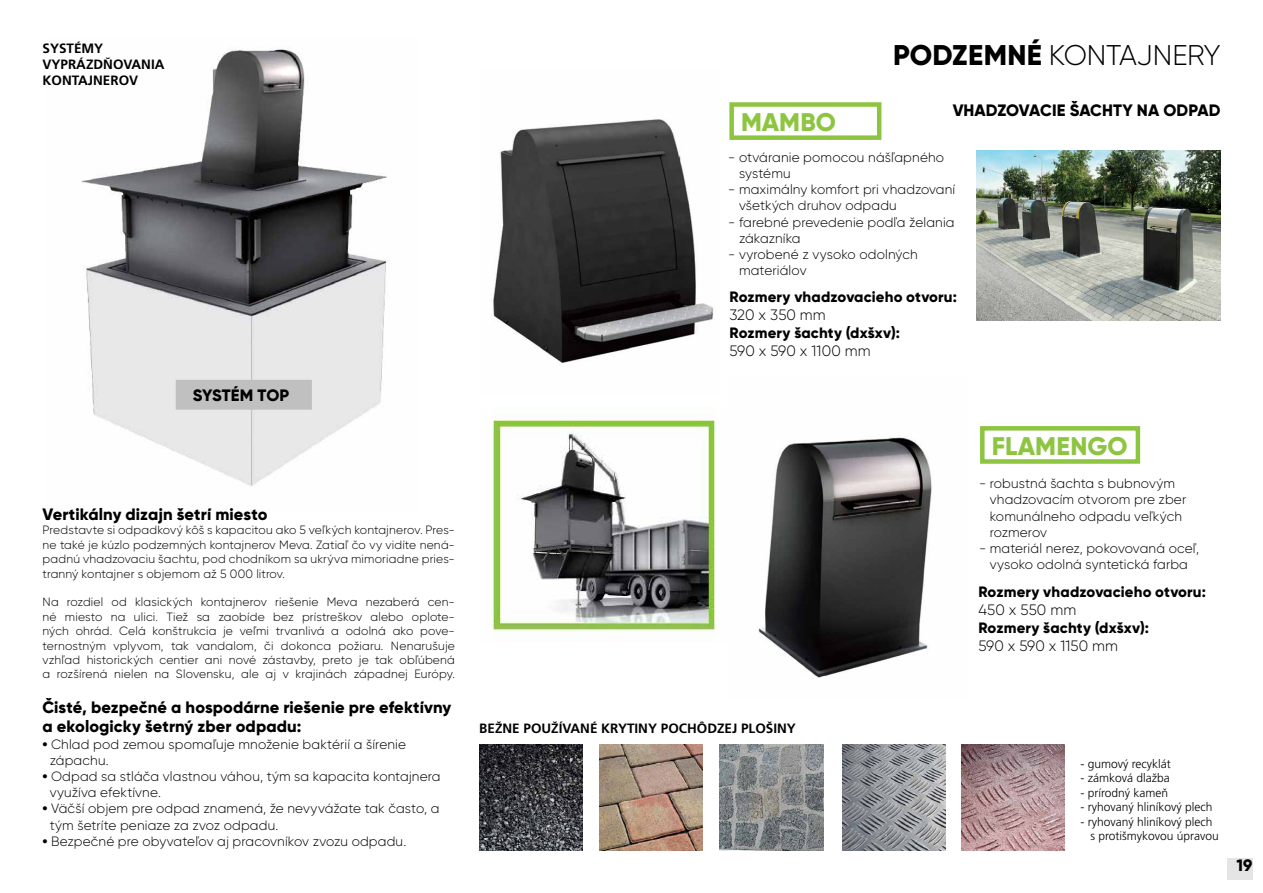
<style>
.page{position:relative;width:1263px;height:893px;background:#fff}
.page>*{position:absolute;margin:0;border:0;box-sizing:border-box;transform-origin:0 0}
.t1{font:300 28.5px "Gilroy";letter-spacing:-.01em;color:#000}
.t2{font:800 25.5px "Gilroy";letter-spacing:.005em;color:#8dc540}
.t3{font:800 16.5px/19.8px "Gilroy";letter-spacing:.005em;color:#000}
.t4{font:800 15px "Gilroy";letter-spacing:.01em;color:#000}
.t5{font:300 15px "Gilroy";letter-spacing:.005em;color:#000}
.t6{font:300 13.5px/16.2px "Gilroy";letter-spacing:.01em;color:#000}
.t7{font:700 13.5px/16.2px "Frutiger CE";color:#000}
.t8{font:300 12px/14.4px "Gilroy";letter-spacing:.015em;color:#000;text-align:justify}
.t9{font:300 12px/14.4px "Frutiger CE";color:#000}
.s1{font-weight:800}
</style>
<div class="page">
<div style="left:1227px;top:858px;width:25px;height:21px;background:#e5e5e5"></div>
<img style="left:81px;top:48px;width:306px;height:438px">
<img style="left:479px;top:744px;width:104px;height:106px">
<img style="left:600px;top:744px;width:103px;height:106px">
<img style="left:720px;top:744px;width:103px;height:106px">
<img style="left:842px;top:744px;width:103px;height:106px">
<img style="left:961px;top:744px;width:103px;height:106px">
<img style="left:493px;top:420px;width:222px;height:211px">
<div style="left:176px;top:380px;width:136px;height:30px;background:#c1c0c0;border:2px solid #c1c0c0"></div>
<img style="left:493px;top:119px;width:221px;height:244px">
<div style="left:729px;top:102px;width:152px;height:38px;border:4px solid #8dc540"></div>
<img style="left:758px;top:436px;width:174px;height:242px">
<div style="left:980px;top:426px;width:160px;height:38px;border:4px solid #8dc540"></div>
<img style="left:976px;top:151px;width:244px;height:169px">
<p class="t7" style="left:43px;top:40px;width:124px">SYSTÉMY<br>VYPRÁZDŇOVANIA<br>KONTAJNEROV</p>
<h3 class="t3" style="left:193px;top:385px;width:98px">SYSTÉM TOP</h3>
<h3 class="t3" style="left:43px;top:504px;width:227px">Vertikálny dizajn šetrí miesto</h3>
<p class="t8" style="left:43px;top:523px;width:414px">Predstavte si odpadkový kôš s kapacitou ako 5 veľkých kontajnerov. Pres&shy;ne také je kúzlo podzemných kontajnerov Meva. Zatiaľ čo vy vidíte nená&shy;padnú vhadzovaciu šachtu, pod chodníkom sa ukrýva mimoriadne pries&shy;tranný kontajner s objemom až 5 000 litrov.</p>
<p class="t8" style="left:43px;top:595px;width:414px">Na rozdiel od klasických kontajnerov riešenie Meva nezaberá cen&shy;né miesto na ulici. Tiež sa zaobíde bez prístreškov alebo oplote&shy;ných ohrád. Celá konštrukcia je veľmi trvanlivá a odolná ako pove&shy;ternostným vplyvom, tak vandalom, či dokonca požiaru. Nenarušuje vzhľad historických centier ani nové zástavby, preto je tak obľúbená a rozšírená nielen na Slovensku, ale aj v krajinách západnej Európy.</p>
<h3 class="t3" style="left:43px;top:697px;width:410px">Čisté, bezpečné a hospodárne riešenie pre efektívny a ekologicky šetrný zber odpadu:</h3>
<p class="t6" style="left:50px;top:736px;width:358px;text-indent:-7px"><span class="s1">•</span> Chlad pod zemou spomaľuje množenie baktérií a šírenie zápachu.</p>
<p class="t6" style="left:50px;top:768px;width:392px;text-indent:-7px"><span class="s1">•</span> Odpad sa stláča vlastnou váhou, tým sa kapacita kontajnera využíva efektívne.</p>
<p class="t6" style="left:50px;top:800px;width:391px;text-indent:-7px"><span class="s1">•</span> Väčší objem pre odpad znamená, že nevyvážate tak často, a tým šetríte peniaze za zvoz odpadu.</p>
<p class="t6" style="left:43px;top:833px;width:365px"><span class="s1">•</span> Bezpečné pre obyvateľov aj pracovníkov zvozu odpadu.</p>
<h1 class="t1" style="left:893px;top:37px;width:329px"><span class="s1">PODZEMNÉ</span> KONTAJNERY</h1>
<h3 class="t3" style="left:953px;top:100px;width:269px">VHADZOVACIE ŠACHTY NA ODPAD</h3>
<h2 class="t2" style="left:741px;top:106px;width:96px">MAMBO</h2>
<p class="t6" style="left:739px;top:149px;width:207px;text-indent:-11px">- otváranie pomocou nášľapného systému</p>
<p class="t6" style="left:739px;top:181px;width:218px;text-indent:-11px">- maximálny komfort pri vhadzovaní všetkých druhov odpadu</p>
<p class="t6" style="left:739px;top:214px;width:217px;text-indent:-11px">- farebné prevedenie podľa želania zákazníka</p>
<p class="t6" style="left:739px;top:246px;width:180px;text-indent:-11px">- vyrobené z vysoko odolných materiálov</p>
<p class="t4" style="left:729px;top:287px;width:229px">Rozmery vhadzovacieho otvoru:</p>
<p class="t5" style="left:729px;top:306px;width:98px">320 x 350 mm</p>
<p class="t4" style="left:729px;top:323px;width:172px">Rozmery šachty (dxšxv):</p>
<p class="t5" style="left:729px;top:342px;width:143px">590 x 590 x 1100 mm</p>
<p class="t7" style="left:479px;top:720px;width:318px">BEŽNE POUŽÍVANÉ KRYTINY POCHÔDZEJ PLOŠINY</p>
<h2 class="t2" style="left:992px;top:430px;width:137px">FLAMENGO</h2>
<p class="t6" style="left:990px;top:475px;width:198px;text-indent:-11px">- robustná šachta s bubnovým vhadzovacím otvorom pre zber komunálneho odpadu veľkých rozmerov</p>
<p class="t6" style="left:979px;top:540px;width:222px;text-align:center">- materiál nerez, pokovovaná oceľ, vysoko odolná syntetická farba</p>
<p class="t4" style="left:978px;top:583px;width:229px">Rozmery vhadzovacieho otvoru:</p>
<p class="t5" style="left:978px;top:601px;width:99px">450 x 550 mm</p>
<p class="t4" style="left:978px;top:619px;width:172px">Rozmery šachty (dxšxv):</p>
<p class="t5" style="left:978px;top:637px;width:141px">590 x 590 x 1150 mm</p>
<p class="t9" style="left:1080px;top:756px;width:92px">- gumový recyklát</p>
<p class="t9" style="left:1080px;top:771px;width:91px">- zámková dlažba</p>
<p class="t9" style="left:1080px;top:785px;width:89px">- prírodný kameň</p>
<p class="t9" style="left:1080px;top:800px;width:133px">- ryhovaný hliníkový plech</p>
<p class="t9" style="left:1090px;top:814px;width:130px;text-indent:-10px">- ryhovaný hliníkový plech s protišmykovou úpravou</p>
<h3 class="t3" style="left:1236px;top:855px;width:17px">19</h3>
</div>
